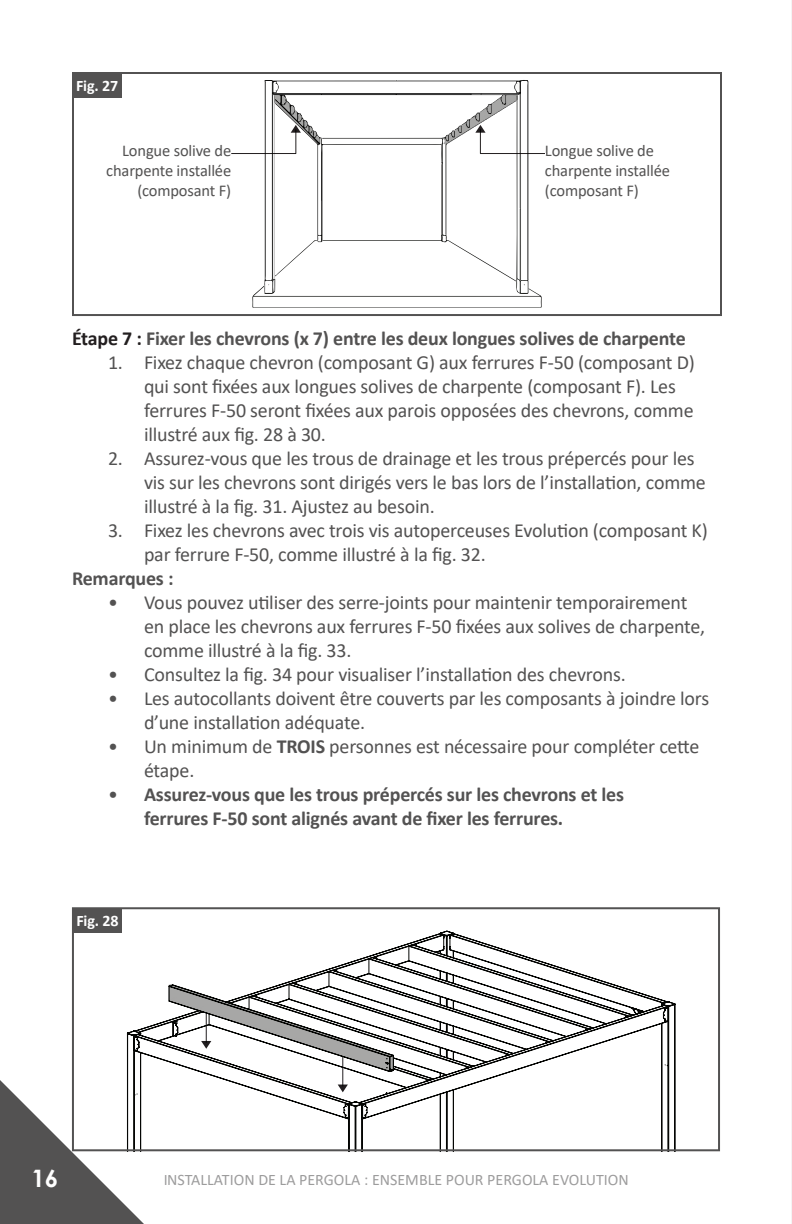
<style>
.page{position:relative;width:792px;height:1224px;background:#fff}
.page>*{position:absolute;margin:0;border:0;box-sizing:border-box;transform-origin:0 0}
.t1{font:700 24px "Century Gothic";color:#fff}
.t2{font:20px/24px "Calibri";letter-spacing:-.01em;color:#535252}
.t3{font:700 20px/24px "Calibri";letter-spacing:-.01em;color:#535252}
.t4{font:16.4px/19.8px "Calibri";letter-spacing:-.01em;color:#535252}
.t5{font:16px "Calibri";color:#3a393a}
.t6{font:700 16px "Calibri";letter-spacing:-.01em;color:#fff}
.s1{color:#231f20}
.s2{font-weight:700}
.s3{font-weight:400}
</style>
<div class="page">
<svg style="left:0;top:1080px;width:144px;height:144px"></svg>
<hr style="left:791px;top:0;width:1px;height:1224px;background:#231f20">
<div style="left:72px;top:72px;width:650px;height:244px;border:2px solid #535252"></div>
<div style="left:72px;top:73px;width:50px;height:25px;background:#535252"></div>
<hr style="left:231px;top:153px;width:65px;height:1px;background:#231f20">
<svg style="left:252px;top:80px;width:290px;height:228px"></svg>
<hr style="left:480px;top:153px;width:65px;height:1px;background:#231f20">
<svg style="left:126px;top:931px;width:550px;height:217px"></svg>
<div style="left:72px;top:907px;width:648px;height:244px;border:2px solid #535252"></div>
<div style="left:73px;top:908px;width:49px;height:25px;background:#535252"></div>
<svg style="left:201px;top:1041px;width:10px;height:8px"></svg>
<hr style="left:206px;top:1013px;width:1px;height:30px;background:#211d1f">
<svg style="left:338px;top:1057px;width:10px;height:35px"></svg>
<p class="t6" style="left:76px;top:75px;width:44px">Fig. 27</p>
<p class="t4" style="left:106px;top:140px;width:126px;text-align:right">Longue solive de charpente installée (composant F)</p>
<p class="t4" style="left:545px;top:140px;width:126px">Longue solive de charpente installée (composant F)</p>
<p class="t3" style="left:72px;top:326px;width:615px"><span class="s1">Étape 7 :</span> Fixer les chevrons (x 7) entre les deux longues solives de charpente</p>
<p class="t2" style="left:144px;top:350px;width:552px;text-indent:-36px">1. Fixez chaque chevron (composant G) aux ferrures F-50 (composant D) qui sont fixées aux longues solives de charpente (composant F). Les ferrures F-50 seront fixées aux parois opposées des chevrons, comme illustré aux fig. 28 à 30.</p>
<p class="t2" style="left:144px;top:446px;width:563px;text-indent:-36px">2. Assurez-vous que les trous de drainage et les trous prépercés pour les vis sur les chevrons sont dirigés vers le bas lors de l’installation, comme illustré à la fig. 31. Ajustez au besoin.</p>
<p class="t2" style="left:144px;top:518px;width:565px;text-indent:-36px">3. Fixez les chevrons avec trois vis autoperceuses Evolution (composant K) par ferrure F-50, comme illustré à la fig. 32.</p>
<p class="t3" style="left:72px;top:566px;width:103px">Remarques :</p>
<p class="t2" style="left:144px;top:590px;width:563px;text-indent:-36px">• Vous pouvez utiliser des serre-joints pour maintenir temporairement en place les chevrons aux ferrures F-50 fixées aux solives de charpente, comme illustré à la fig. 33.</p>
<p class="t2" style="left:108px;top:662px;width:516px">• Consultez la fig. 34 pour visualiser l’installation des chevrons.</p>
<p class="t2" style="left:144px;top:686px;width:567px;text-indent:-36px">• Les autocollants doivent être couverts par les composants à joindre lors d’une installation adéquate.</p>
<p class="t2" style="left:144px;top:734px;width:557px;text-indent:-36px">• Un minimum de <span class="s2">TROIS</span> personnes est nécessaire pour compléter cette étape.</p>
<p class="t3" style="left:144px;top:782px;width:482px;text-indent:-36px"><span class="s3">•</span> Assurez-vous que les trous prépercés sur les chevrons et les ferrures F-50 sont alignés avant de fixer les ferrures.</p>
<p class="t6" style="left:76px;top:910px;width:44px">Fig. 28</p>
<p class="t1" style="left:31px;top:1160px;width:28px">16</p>
<p class="t5" style="left:163px;top:1168px;width:467px">INSTALLATION DE LA PERGOLA : ENSEMBLE POUR PERGOLA EVOLUTION</p>
</div>
